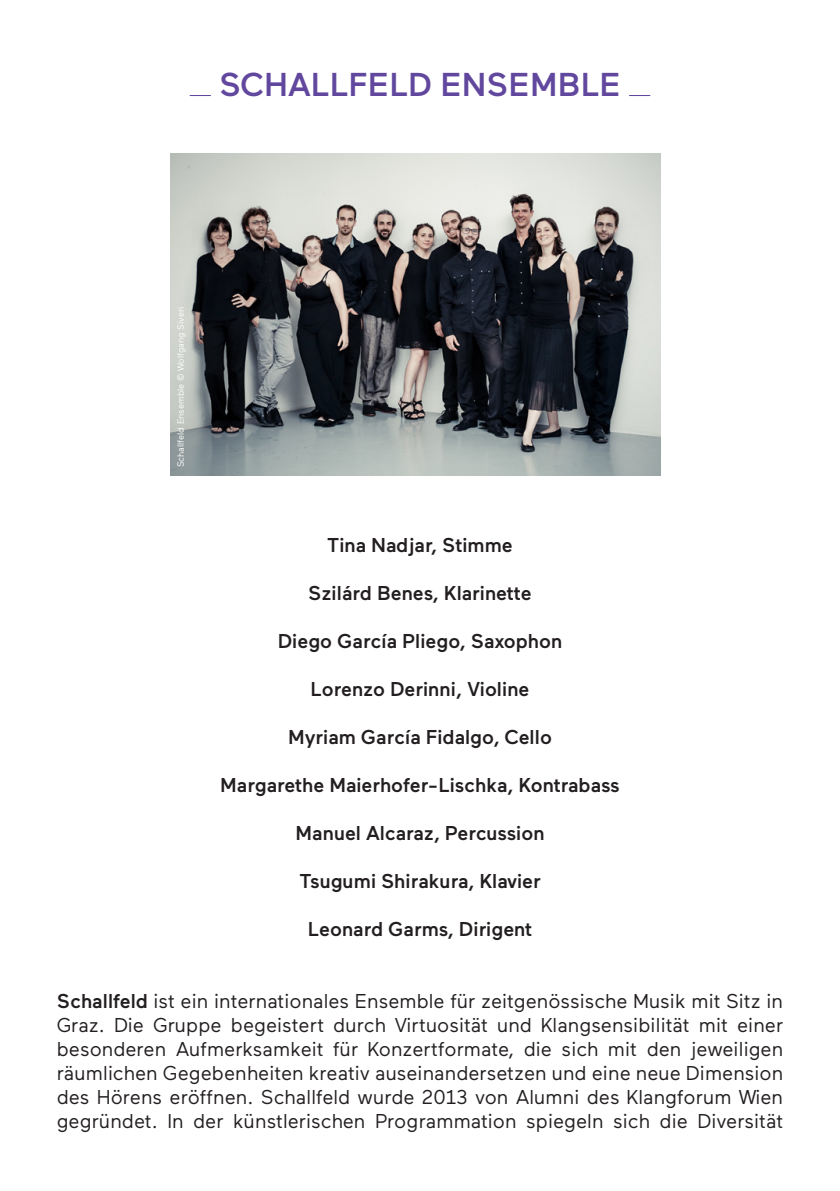
<style>
.page{position:relative;width:840px;height:1191px;background:#fff}
.page>*{position:absolute;margin:0;border:0;box-sizing:border-box;transform-origin:0 0}
.Programm{font:500 33px "Maax";color:#61479d}
.Programm-2{font:20px/24px "Maax";color:#231f20;text-align:justify}
.Programm-3{font:500 20px "Maax";color:#231f20}
.Copyright{font:9px "Maax";color:#fff}
.s1{font-weight:500}
</style>
<div class="page">
<svg style="left:190px;top:95px;width:21px;height:1px"></svg>
<svg style="left:629px;top:95px;width:21px;height:1px"></svg>
<img style="left:171px;top:154px;width:488px;height:321px">
<p class="Programm" style="left:219px;top:67px;width:403px">SCHALLFELD ENSEMBLE</p>
<p class="Copyright" style="left:176px;top:467px;width:162px;rotate:-90deg">Schallfeld Ensemble © Wolfgang Siveri</p>
<p class="Programm-3" style="left:327px;top:534px;width:187px">Tina Nadjar, Stimme</p>
<p class="Programm-3" style="left:308px;top:582px;width:225px">Szilárd Benes, Klarinette</p>
<p class="Programm-3" style="left:277px;top:630px;width:286px">Diego García Pliego, Saxophon</p>
<p class="Programm-3" style="left:310px;top:678px;width:220px">Lorenzo Derinni, Violine</p>
<p class="Programm-3" style="left:288px;top:726px;width:265px">Myriam García Fidalgo, Cello</p>
<p class="Programm-3" style="left:220px;top:774px;width:401px">Margarethe Maierhofer-Lischka, Kontrabass</p>
<p class="Programm-3" style="left:295px;top:822px;width:250px">Manuel Alcaraz, Percussion</p>
<p class="Programm-3" style="left:299px;top:870px;width:242px">Tsugumi Shirakura, Klavier</p>
<p class="Programm-3" style="left:307px;top:918px;width:226px">Leonard Garms, Dirigent</p>
<p class="Programm-2" style="left:57px;top:989px;width:727px"><span class="s1">Schallfeld</span> ist ein internationales Ensemble für zeitgenössische Musik mit Sitz in Graz. Die Gruppe begeistert durch Virtuosität und Klangsensibilität mit einer besonderen Aufmerksamkeit für Konzertformate, die sich mit den jeweiligen räumlichen Gegebenheiten kreativ auseinandersetzen und eine neue Dimension des Hörens eröffnen. Schallfeld wurde 2013 von Alumni des Klangforum Wien gegründet. In der künstlerischen Programmation spiegeln sich die Diversität</p>
</div>
